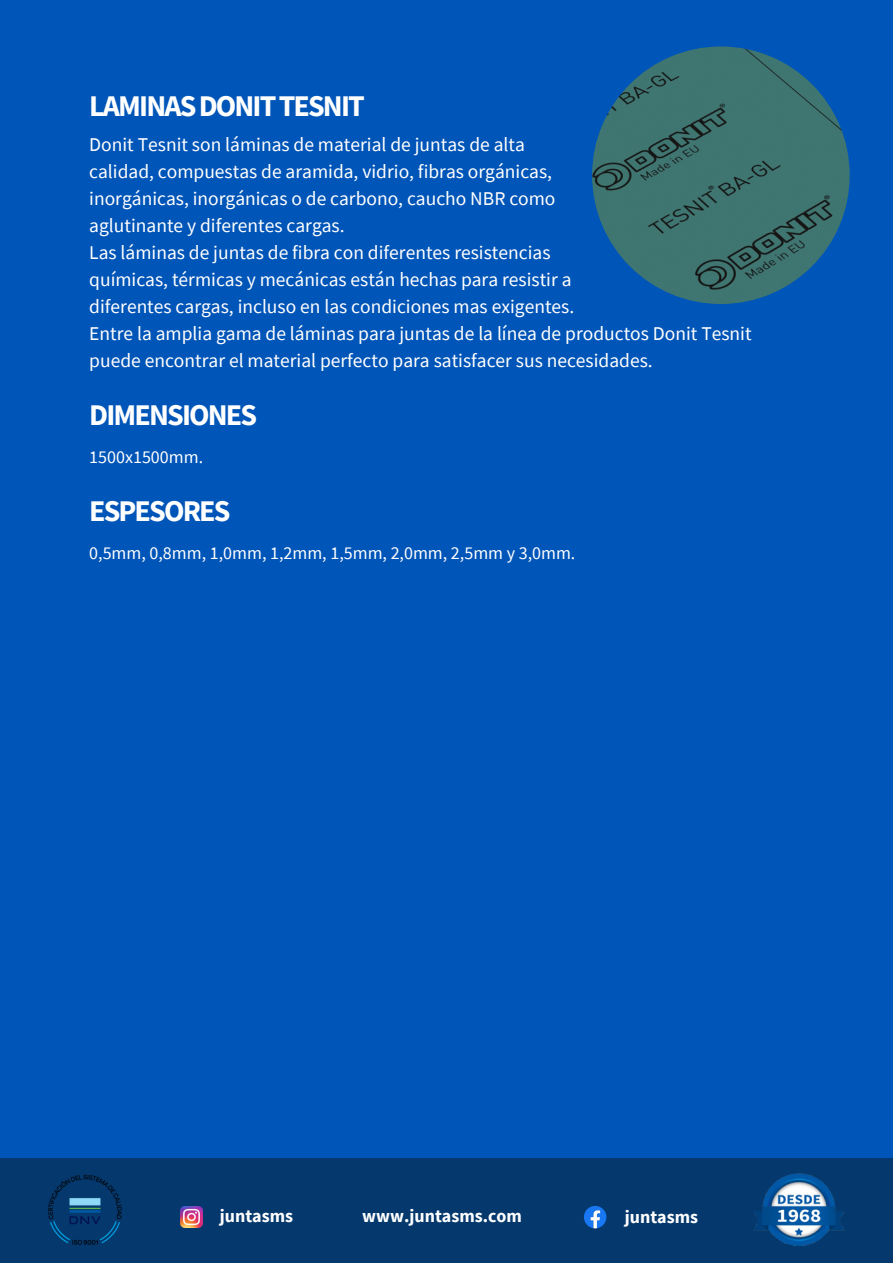
<style>
.page{position:relative;width:893px;height:1264px;background:#fff}
.page>*{position:absolute;margin:0;border:0;box-sizing:border-box;transform-origin:0 0}
.t1{font:700 30px "Source Sans Pro";letter-spacing:-.06em;color:#fff}
.t2{font:19.5px/27px "Source Sans Pro";color:#fff}
.t3{font:18px "Source Sans Pro";color:#fff}
.t4{font:700 18px "Source Sans Pro";color:#fff}
</style>
<div class="page">
<div style="left:0;top:0;width:892px;height:1262px;background:#0055b8"></div>
<img style="left:592px;top:46px;width:257px;height:258px;border-radius:50%">
<div style="left:0;top:1157px;width:892px;height:105px;background:#05396d"></div>
<img style="left:754px;top:1173px;width:90px;height:73px">
<img style="left:48px;top:1174px;width:74px;height:71px">
<svg style="left:584px;top:1206px;width:22px;height:22px"></svg>
<img style="left:181px;top:1206px;width:21px;height:21px">
<p class="t1" style="left:89px;top:87px;width:277px">LAMINASDONITTESNIT</p>
<p class="t2" style="left:89px;top:131px;width:437px">Donit Tesnit son láminas de material de juntas de alta</p>
<p class="t2" style="left:89px;top:158px;width:464px">calidad, compuestas de aramida, vidrio, fibras orgánicas,</p>
<p class="t2" style="left:89px;top:185px;width:467px">inorgánicas, inorgánicas o de carbono, caucho NBR como</p>
<p class="t2" style="left:89px;top:212px;width:257px">aglutinante y diferentes cargas.</p>
<p class="t2" style="left:89px;top:239px;width:462px">Las láminas de juntas de fibra con diferentes resistencias</p>
<p class="t2" style="left:89px;top:266px;width:483px">químicas, térmicas y mecánicas están hechas para resistir a</p>
<p class="t2" style="left:89px;top:293px;width:486px">diferentes cargas, incluso en las condiciones mas exigentes.</p>
<p class="t2" style="left:89px;top:320px;width:664px">Entre la amplia gama de láminas para juntas de la línea de productos Donit Tesnit puede encontrar el material perfecto para satisfacer sus necesidades.</p>
<p class="t1" style="left:89px;top:395px;width:169px">DIMENSIONES</p>
<p class="t3" style="left:89px;top:445px;width:115px">1500x1500mm.</p>
<p class="t1" style="left:89px;top:491px;width:143px">ESPESORES</p>
<p class="t3" style="left:89px;top:541px;width:487px">0,5mm, 0,8mm, 1,0mm, 1,2mm, 1,5mm, 2,0mm, 2,5mm y 3,0mm.</p>
<p class="t4" style="left:220px;top:1204px;width:75px">juntasms</p>
<p class="t4" style="left:362px;top:1204px;width:161px">www.juntasms.com</p>
<p class="t4" style="left:624px;top:1205px;width:75px">juntasms</p>
</div>
